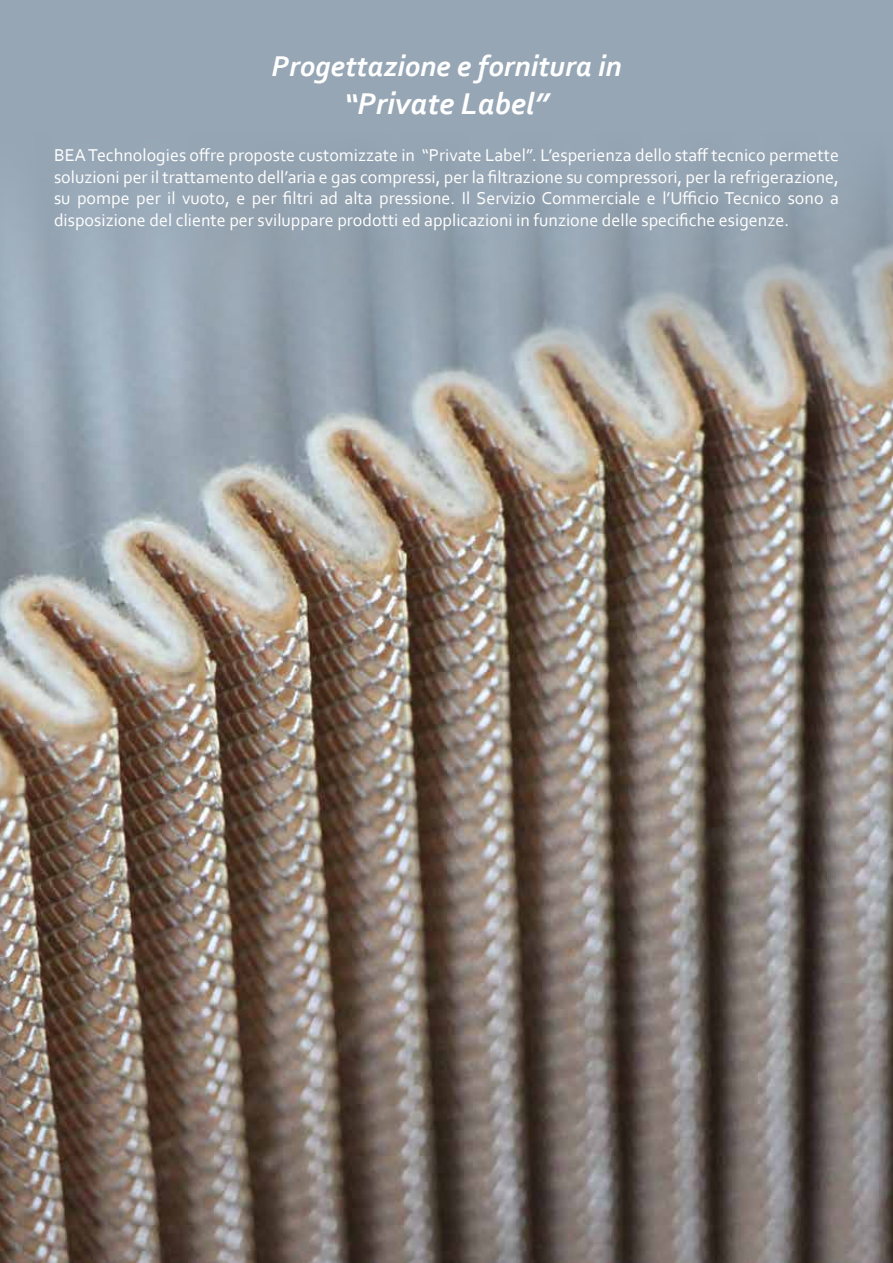
<style>
.page{position:relative;width:893px;height:1263px;background:#fff}
.page>*{position:absolute;margin:0;border:0;box-sizing:border-box;transform-origin:0 0}
.t1{font:italic 700 31.5px "Corbel";color:#fff}
.t2{font:italic 700 30px "Corbel";color:#fff}
.t3{font:18px/21.6px "Corbel";color:#fff;text-align:justify}
.s1{font-size:30px}
</style>
<div class="page">
<img style="left:0;top:772px;width:893px;height:491px">
<img style="left:0;top:0;width:893px;height:772px">
<h2 class="t2" style="left:271px;top:48px;width:352px">Progettazione e fornitura in</h2>
<h1 class="t1" style="left:344px;top:84px;width:207px"><span class="s1">“</span>Private Label”</h1>
<p class="t3" style="left:54px;top:144px;width:786px">BEA Technologies offre proposte customizzate in “Private Label”. L’esperienza dello staff tecnico permette soluzioni per il trattamento dell’aria e gas compressi, per la filtrazione su compressori, per la refrigerazione, su pompe per il vuoto, e per filtri ad alta pressione. Il Servizio Commerciale e l’Ufficio Tecnico sono a disposizione del cliente per sviluppare prodotti ed applicazioni in funzione delle specifiche esigenze.</p>
</div>
